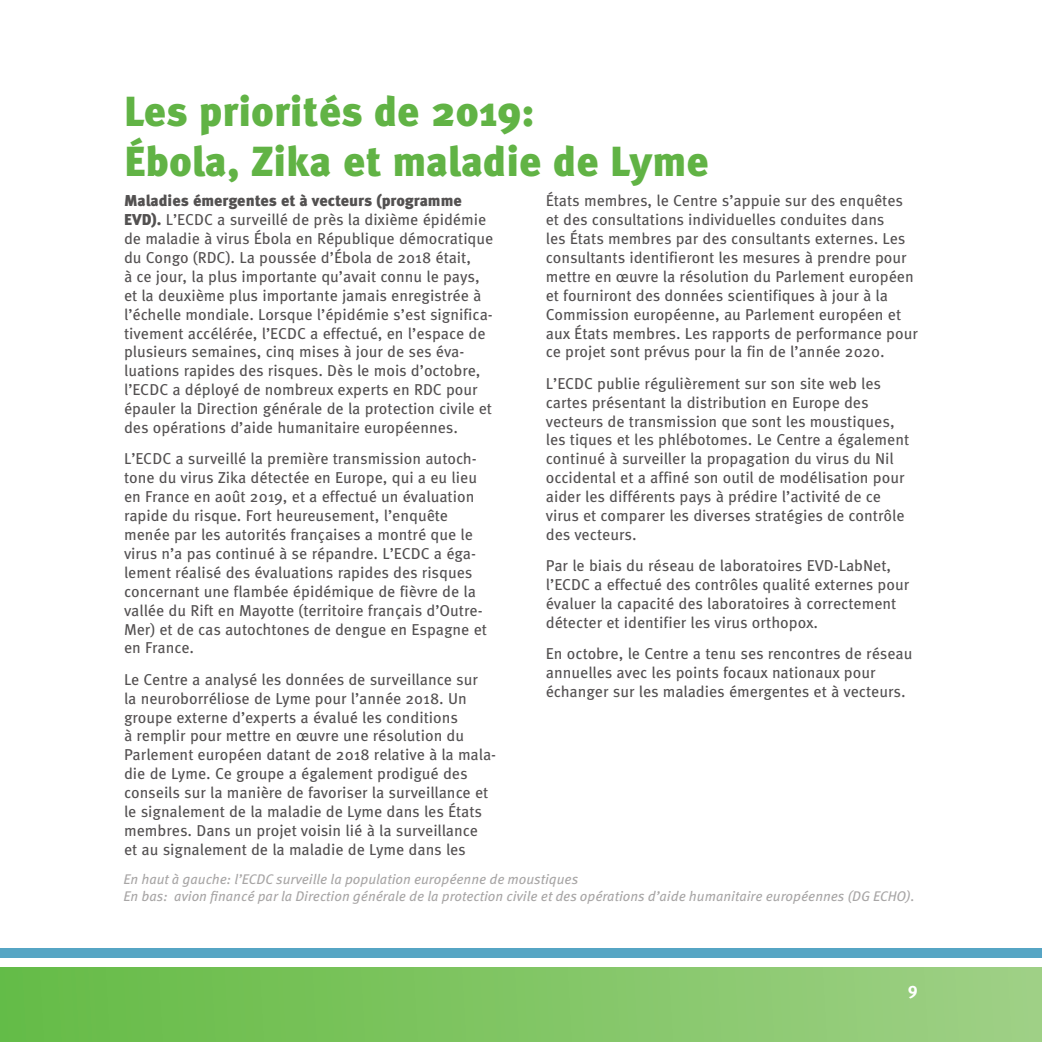
<style>
.page{position:relative;width:1042px;height:1042px;background:#fff}
.page>*{position:absolute;margin:0;border:0;box-sizing:border-box;transform-origin:0 0}
.t1{font:900 42px/50.4px "Meta Pro";color:#61b345}
.t2{font:700 17.5px "Meta Pro";color:#fff}
.t3{font:15.75px/18.9px "Meta Pro";color:#535051}
.t4{font:italic 14px/16.8px "Meta Pro";color:#a8a6a6}
.s1{font-weight:900;color:#535151}
</style>
<div class="page">
<div style="left:0;top:947px;width:1042px;height:10px;background:#56a5c4"></div>
<div style="left:0;top:967px;width:1042px;height:75px;background:linear-gradient(to right,#64bb45,#9fd085)"></div>
<h1 class="t1" style="left:124px;top:87px;width:586px">Les priorités de 2019:<br>Ébola, Zika et maladie de Lyme</h1>
<p class="t3" style="left:124px;top:192px;width:371px"><span class="s1">Maladies émergentes et à vecteurs (programme EVD).</span> L’ECDC a surveillé de près la dixième épidémie de maladie à virus Ébola en République démocratique du Congo (RDC). La poussée d’Ébola de 2018 était,<br>à ce jour, la plus importante qu’avait connu le pays, et la deuxième plus importante jamais enregistrée à l’échelle mondiale. Lorsque l’épidémie s’est significa&shy;tivement accélérée, l’ECDC a effectué, en l’espace de plusieurs semaines, cinq mises à jour de ses éva&shy;luations rapides des risques. Dès le mois d’octobre, l’ECDC a déployé de nombreux experts en RDC pour épauler la Direction générale de la protection civile et des opérations d’aide humanitaire européennes.</p>
<p class="t3" style="left:124px;top:450px;width:364px">L’ECDC a surveillé la première transmission autoch&shy;tone du virus Zika détectée en Europe, qui a eu lieu en France en août 2019, et a effectué un évaluation rapide du risque. Fort heureusement, l’enquête menée par les autorités françaises a montré que le virus n’a pas continué à se répandre. L’ECDC a éga&shy;lement réalisé des évaluations rapides des risques concernant une flambée épidémique de fièvre de la vallée du Rift en Mayotte (territoire français d’Outre-Mer) et de cas autochtones de dengue en Espagne et en France.</p>
<p class="t3" style="left:124px;top:670px;width:374px">Le Centre a analysé les données de surveillance sur<br>la neuroborréliose de Lyme pour l’année 2018. Un groupe externe d’experts a évalué les conditions<br>à remplir pour mettre en œuvre une résolution du Parlement européen datant de 2018 relative à la mala&shy;die de Lyme. Ce groupe a également prodigué des conseils sur la manière de favoriser la surveillance et le signalement de la maladie de Lyme dans les États membres. Dans un projet voisin lié à la surveillance<br>et au signalement de la maladie de Lyme dans les</p>
<p class="t3" style="left:546px;top:192px;width:374px">États membres, le Centre s’appuie sur des enquêtes et des consultations individuelles conduites dans<br>les États membres par des consultants externes. Les consultants identifieront les mesures à prendre pour mettre en œuvre la résolution du Parlement européen et fourniront des données scientifiques à jour à la Commission européenne, au Parlement européen et aux États membres. Les rapports de performance pour ce projet sont prévus pour la fin de l’année 2020.</p>
<p class="t3" style="left:546px;top:374px;width:365px">L’ECDC publie régulièrement sur son site web les cartes présentant la distribution en Europe des vecteurs de transmission que sont les moustiques, les tiques et les phlébotomes. Le Centre a également continué à surveiller la propagation du virus du Nil occidental et a affiné son outil de modélisation pour aider les différents pays à prédire l’activité de ce virus et comparer les diverses stratégies de contrôle des vecteurs.</p>
<p class="t3" style="left:546px;top:557px;width:365px">Par le biais du réseau de laboratoires EVD-LabNet, l’ECDC a effectué des contrôles qualité externes pour évaluer la capacité des laboratoires à correctement détecter et identifier les virus orthopox.</p>
<p class="t3" style="left:546px;top:645px;width:368px">En octobre, le Centre a tenu ses rencontres de réseau annuelles avec les points focaux nationaux pour échanger sur les maladies émergentes et à vecteurs.</p>
<p class="t4" style="left:124px;top:871px;width:793px">En haut à gauche: l’ECDC surveille la population européenne de moustiques<br>En bas: avion financé par la Direction générale de la protection civile et des opérations d’aide humanitaire européennes (DG ECHO).</p>
<p class="t2" style="left:908px;top:977px;width:11px">9</p>
</div>
